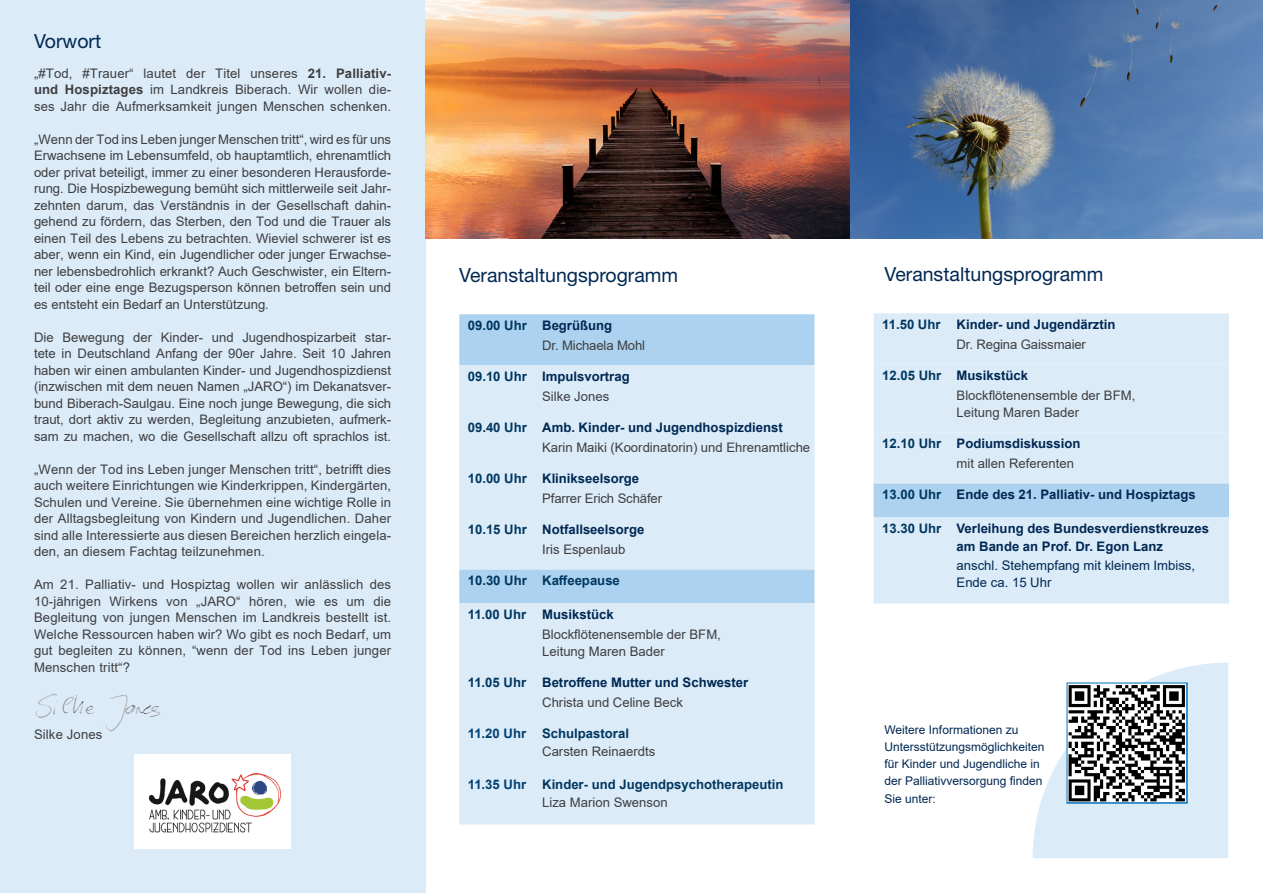
<style>
.page{position:relative;width:1263px;height:893px;background:#fff}
.page>*{position:absolute;margin:0;border:0;box-sizing:border-box;transform-origin:0 0}
.t1{font:19.5px "Helvetica Neue LT Pro";color:#002853}
.Fließtext{font:13.2px/16.5px "Arial";letter-spacing:.01em;color:#3e3e3f;text-align:justify}
.Überschrift__Thema{font:700 13.2px/17.2px "Arial";color:#002853}
.Überschrift__Thema-2{font:13.2px/17.2px "Arial";color:#3e3e3f}
.Uhrzeit{font:700 13.2px "Arial";color:#003760}
.Referent_Organisation{font:700 13.2px "Arial";color:#003760}
.Überschrift__Thema-3{font:13.2px/17.2px "Arial";color:#002853}
.Referent_Organisation-2{font:13.2px "Arial";color:#3e3e3f}
.Uhrzeit-2{font:700 13.2px "Arial";color:#004071}
.Überschrift__Thema-4{font:12px/17.2px "Arial";color:#002853}
.s1{font-weight:700}
</style>
<div class="page">
<svg style="left:1033px;top:663px;width:195px;height:195px"></svg>
<div style="left:0;top:0;width:425px;height:893px;background:#dbebf8"></div>
<img style="left:425px;top:0;width:838px;height:238px">
<div style="left:459px;top:314px;width:355px;height:51px;background:#acd2ef"></div>
<svg style="left:459px;top:365px;width:355px;height:459px;background:#d7e9f7"></svg>
<div style="left:874px;top:313px;width:355px;height:170px;background:#dbebf8"></div>
<div style="left:874px;top:364px;width:355px;height:68px;background:#dbebf8"></div>
<svg style="left:874px;top:483px;width:355px;height:121px;background:#cee4f5"></svg>
<img style="left:135px;top:755px;width:155px;height:94px">
<svg style="left:1066px;top:682px;width:122px;height:122px"></svg>
<img style="left:1067px;top:684px;width:119px;height:118px">
<img style="left:35px;top:693px;width:126px;height:39px">
<p class="t1" style="left:34px;top:29px;width:69px">Vorwort</p>
<p class="Fließtext" style="left:34px;top:65px;width:359px">„#Tod, #Trauer“ lautet der Titel unseres <span class="s1">21. Palliativ&shy;und Hospiztages</span> im Landkreis Biberach. Wir wollen die&shy;ses Jahr die Aufmerksamkeit jungen Menschen schenken.</p>
<p class="Fließtext" style="left:34px;top:131px;width:359px">„Wenn der Tod ins Leben junger Menschen tritt“, wird es für uns Erwachsene im Lebensumfeld, ob hauptamtlich, ehrenamtlich oder privat beteiligt, immer zu einer besonderen Herausforde&shy;rung. Die Hospizbewegung bemüht sich mittlerweile seit Jahr&shy;zehnten darum, das Verständnis in der Gesellschaft dahin&shy;gehend zu fördern, das Sterben, den Tod und die Trauer als einen Teil des Lebens zu betrachten. Wieviel schwerer ist es aber, wenn ein Kind, ein Jugendlicher oder junger Erwachse&shy;ner lebensbedrohlich erkrankt? Auch Geschwister, ein Eltern&shy;teil oder eine enge Bezugsperson können betroffen sein und es entsteht ein Bedarf an Unterstützung.</p>
<p class="Fließtext" style="left:34px;top:329px;width:359px">Die Bewegung der Kinder- und Jugendhospizarbeit star&shy;tete in Deutschland Anfang der 90er Jahre. Seit 10 Jahren haben wir einen ambulanten Kinder- und Jugendhospizdienst (inzwischen mit dem neuen Namen „JARO“) im Dekanatsver&shy;bund Biberach-Saulgau. Eine noch junge Bewegung, die sich traut, dort aktiv zu werden, Begleitung anzubieten, aufmerk&shy;sam zu machen, wo die Gesellschaft allzu oft sprachlos ist.</p>
<p class="Fließtext" style="left:34px;top:461px;width:359px">„Wenn der Tod ins Leben junger Menschen tritt“, betrifft dies auch weitere Einrichtungen wie Kinderkrippen, Kindergärten, Schulen und Vereine. Sie übernehmen eine wichtige Rolle in der Alltagsbegleitung von Kindern und Jugendlichen. Daher sind alle Interessierte aus diesen Bereichen herzlich eingela&shy;den, an diesem Fachtag teilzunehmen.</p>
<p class="Fließtext" style="left:34px;top:576px;width:359px">Am 21. Palliativ- und Hospiztag wollen wir anlässlich des 10-jährigen Wirkens von „JARO“ hören, wie es um die Begleitung von jungen Menschen im Landkreis bestellt ist.<br>Welche Ressourcen haben wir? Wo gibt es noch Bedarf, um gut begleiten zu können, “wenn der Tod ins Leben junger Menschen tritt“?</p>
<p class="Fließtext" style="left:34px;top:726px;width:70px">Silke Jones</p>
<p class="t1" style="left:459px;top:263px;width:220px">Veranstaltungsprogramm</p>
<p class="t1" style="left:884px;top:262px;width:220px">Veranstaltungsprogramm</p>
<p class="Uhrzeit" style="left:468px;top:316px;width:61px">09.00 Uhr</p>
<p class="Überschrift__Thema" style="left:542px;top:317px;width:71px">Begrüßung</p>
<p class="Überschrift__Thema-2" style="left:542px;top:336px;width:104px">Dr. Michaela Mohl</p>
<p class="Uhrzeit" style="left:468px;top:367px;width:61px">09.10 Uhr</p>
<p class="Überschrift__Thema" style="left:542px;top:368px;width:89px">Impulsvortrag</p>
<p class="Überschrift__Thema-2" style="left:542px;top:387px;width:69px">Silke Jones</p>
<p class="Uhrzeit" style="left:468px;top:418px;width:61px">09.40 Uhr</p>
<p class="Überschrift__Thema" style="left:542px;top:419px;width:242px">Amb. Kinder- und Jugendhospizdienst</p>
<p class="Überschrift__Thema-2" style="left:542px;top:438px;width:270px">Karin Maiki (Koordinatorin) und Ehrenamtliche</p>
<p class="Uhrzeit" style="left:468px;top:469px;width:61px">10.00 Uhr</p>
<p class="Überschrift__Thema" style="left:542px;top:470px;width:99px">Klinikseelsorge</p>
<p class="Überschrift__Thema-2" style="left:542px;top:489px;width:121px">Pfarrer Erich Schäfer</p>
<p class="Uhrzeit" style="left:468px;top:520px;width:61px">10.15 Uhr</p>
<p class="Überschrift__Thema" style="left:542px;top:521px;width:104px">Notfallseelsorge</p>
<p class="Referent_Organisation-2" style="left:542px;top:540px;width:85px">Iris Espenlaub</p>
<p class="Uhrzeit" style="left:468px;top:571px;width:61px">10.30 Uhr</p>
<p class="Referent_Organisation" style="left:542px;top:571px;width:79px">Kaffeepause</p>
<p class="Uhrzeit" style="left:468px;top:605px;width:60px">11.00 Uhr</p>
<p class="Überschrift__Thema" style="left:542px;top:606px;width:73px">Musikstück</p>
<p class="Überschrift__Thema-2" style="left:542px;top:625px;width:180px">Blockflötenensemble der BFM,<br>Leitung Maren Bader</p>
<p class="Uhrzeit" style="left:468px;top:673px;width:60px">11.05 Uhr</p>
<p class="Überschrift__Thema" style="left:542px;top:674px;width:208px">Betroffene Mutter und Schwester</p>
<p class="Referent_Organisation-2" style="left:542px;top:693px;width:142px">Christa und Celine Beck</p>
<p class="Uhrzeit-2" style="left:468px;top:724px;width:60px">11.20 Uhr</p>
<p class="Referent_Organisation" style="left:542px;top:724px;width:88px">Schulpastoral</p>
<p class="Überschrift__Thema-2" style="left:542px;top:742px;width:115px">Carsten Reinaerdts</p>
<p class="Uhrzeit-2" style="left:468px;top:775px;width:60px">11.35 Uhr</p>
<p class="Referent_Organisation" style="left:542px;top:775px;width:243px">Kinder- und Jugendpsychotherapeutin</p>
<p class="Überschrift__Thema-2" style="left:542px;top:793px;width:127px">Liza Marion Swenson</p>
<p class="Uhrzeit" style="left:882px;top:315px;width:60px">11.50 Uhr</p>
<p class="Überschrift__Thema" style="left:956px;top:316px;width:160px">Kinder- und Jugendärztin</p>
<p class="Überschrift__Thema-2" style="left:956px;top:335px;width:131px">Dr. Regina Gaissmaier</p>
<p class="Uhrzeit" style="left:882px;top:366px;width:61px">12.05 Uhr</p>
<p class="Überschrift__Thema" style="left:956px;top:367px;width:73px">Musikstück</p>
<p class="Überschrift__Thema-2" style="left:956px;top:386px;width:180px">Blockflötenensemble der BFM,<br>Leitung Maren Bader</p>
<p class="Uhrzeit" style="left:882px;top:434px;width:61px">12.10 Uhr</p>
<p class="Überschrift__Thema" style="left:956px;top:435px;width:125px">Podiumsdiskussion</p>
<p class="Überschrift__Thema-2" style="left:956px;top:454px;width:119px">mit allen Referenten</p>
<p class="Uhrzeit" style="left:882px;top:485px;width:61px">13.00 Uhr</p>
<p class="Überschrift__Thema" style="left:956px;top:486px;width:241px">Ende des 21. Palliativ- und Hospiztags</p>
<p class="Uhrzeit" style="left:882px;top:519px;width:61px">13.30 Uhr</p>
<p class="Überschrift__Thema" style="left:956px;top:520px;width:254px">Verleihung des Bundesverdienstkreuzes am Bande an Prof. Dr. Egon Lanz</p>
<p class="Überschrift__Thema-3" style="left:956px;top:557px;width:240px">anschl. Stehempfang mit kleinem Imbiss,<br>Ende ca. 15 Uhr</p>
<p class="Überschrift__Thema-4" style="left:884px;top:721px;width:162px">Weitere Informationen zu<br>Untersstützungsmöglichkeiten für Kinder und Jugendliche in der Palliativversorgung finden<br>Sie unter:</p>
</div>
